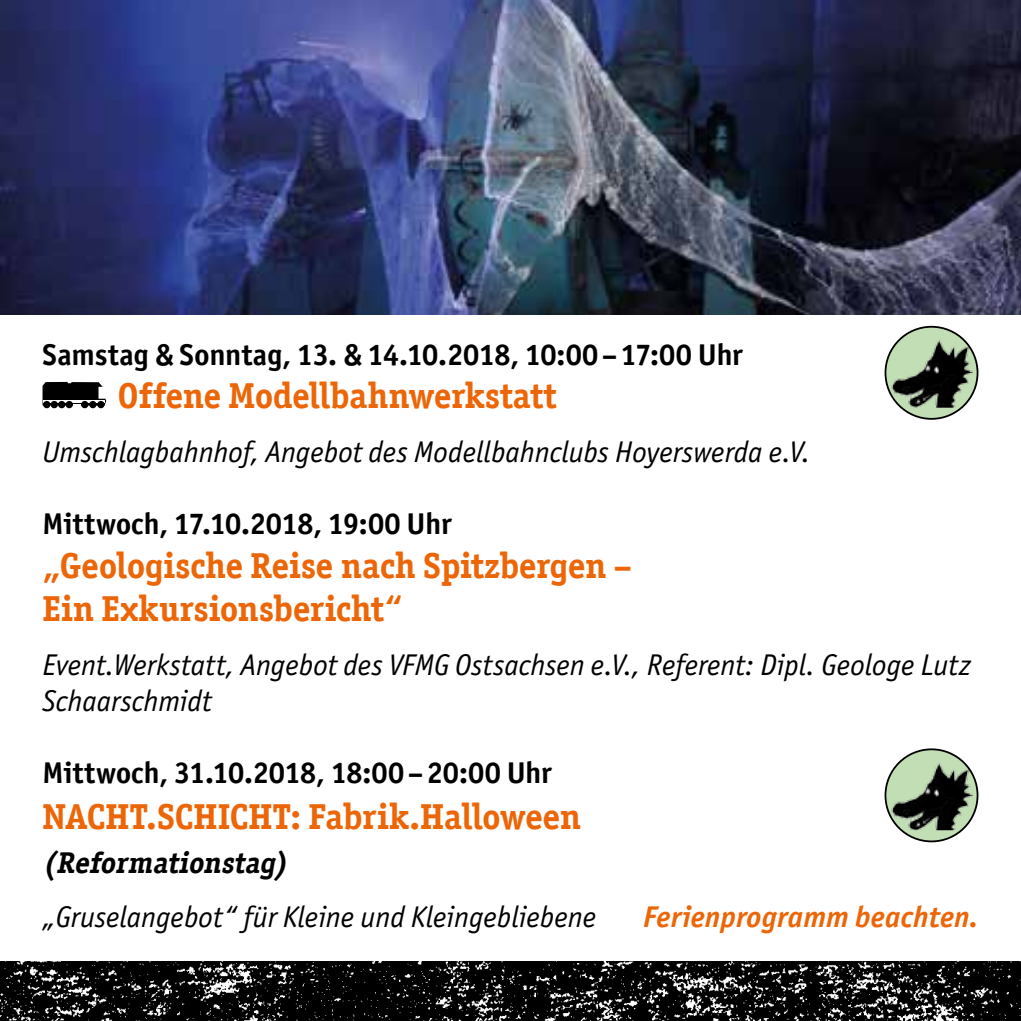
<style>
.page{position:relative;width:1021px;height:1021px;background:#fff}
.page>*{position:absolute;margin:0;border:0;box-sizing:border-box;transform-origin:0 0}
.t1{font:700 36px/43.2px "Officina Ser ITC";color:#ec6608}
.t2{font:italic 30px/36px "Officina Sans ITC Pro";color:#000}
.t3{font:700 30px "Officina San ITC";letter-spacing:-.005em;color:#000}
.t4{font:italic 700 30px "Officina Sans ITC Pro";color:#ec6608}
.t5{font:italic 700 30px "Officina Ser ITC";color:#000}
</style>
<div class="page">
<img style="left:0;top:961px;width:1020px;height:59px">
<img style="left:0;top:0;width:1020px;height:315px">
<div style="left:43px;top:401px;width:7px;height:7px;background:#000;border-radius:50%"></div>
<div style="left:51px;top:401px;width:7px;height:7px;background:#000;border-radius:50%"></div>
<div style="left:58px;top:401px;width:7px;height:7px;background:#000;border-radius:50%"></div>
<div style="left:66px;top:401px;width:7px;height:7px;background:#000;border-radius:50%"></div>
<div style="left:81px;top:401px;width:7px;height:7px;background:#000;border-radius:50%"></div>
<div style="left:89px;top:401px;width:7px;height:7px;background:#000;border-radius:50%"></div>
<div style="left:97px;top:401px;width:8px;height:7px;background:#000;border-radius:50%"></div>
<svg style="left:43px;top:382px;width:64px;height:23px"></svg>
<svg style="left:885px;top:749px;width:92px;height:92px"></svg>
<img style="left:890px;top:760px;width:82px;height:70px">
<div style="left:884px;top:748px;width:94px;height:94px;border:2px solid #000;border-radius:50%"></div>
<svg style="left:885px;top:327px;width:92px;height:92px"></svg>
<img style="left:890px;top:338px;width:82px;height:69px">
<div style="left:884px;top:326px;width:94px;height:94px;border:2px solid #000;border-radius:50%"></div>
<p class="t3" style="left:43px;top:336px;width:701px">Samstag &amp; Sonntag, 13. &amp; 14.10.2018, 10:00–17:00 Uhr</p>
<p class="t1" style="left:118px;top:374px;width:439px">Offene Modellbahnwerkstatt</p>
<p class="t2" style="left:43px;top:434px;width:769px">Umschlagbahnhof, Angebot des Modellbahnclubs Hoyerswerda e.V.</p>
<p class="t3" style="left:43px;top:505px;width:410px">Mittwoch, 17.10.2018, 19:00 Uhr</p>
<p class="t1" style="left:43px;top:543px;width:591px">„Geologische Reise nach Spitzbergen –<br>Ein Exkursionsbericht“</p>
<p class="t2" style="left:43px;top:646px;width:929px">Event.Werkstatt, Angebot des VFMG Ostsachsen e.V., Referent: Dipl. Geologe Lutz<br>Schaarschmidt</p>
<p class="t3" style="left:43px;top:754px;width:511px">Mittwoch, 31.10.2018, 18:00–20:00 Uhr</p>
<p class="t1" style="left:43px;top:795px;width:540px">NACHT.SCHICHT: Fabrik.Halloween</p>
<p class="t5" style="left:43px;top:844px;width:253px">(Reformationstag)</p>
<p class="t2" style="left:43px;top:898px;width:555px">„Gruselangebot“ für Kleine und Kleingebliebene</p>
<p class="t4" style="left:643px;top:898px;width:336px">Ferienprogramm beachten.</p>
</div>
